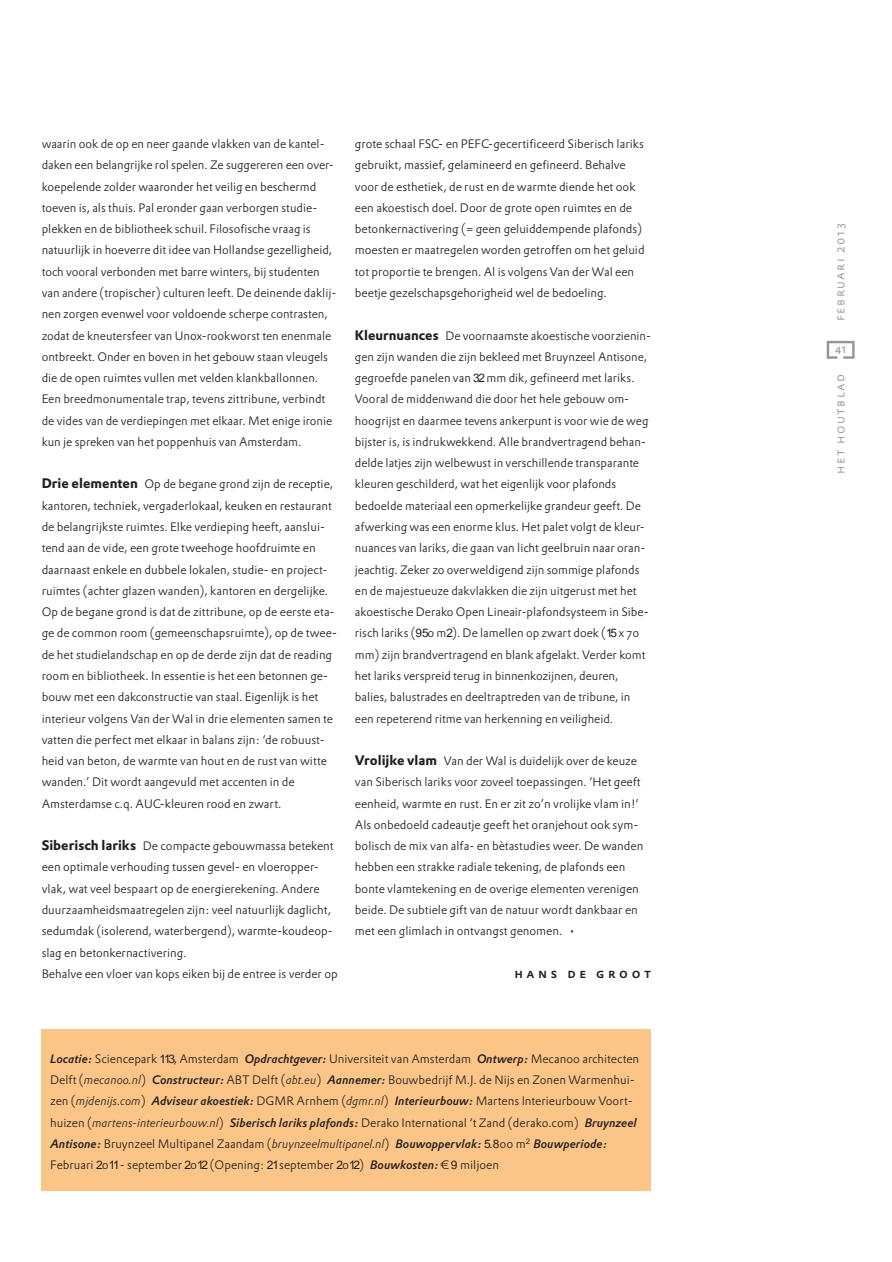
<style>
.page{position:relative;width:892px;height:1262px;background:#fff}
.page>*{position:absolute;margin:0;border:0;box-sizing:border-box;transform-origin:0 0}
.t1{font:500 13.5px "DTL Prokyon TOT Caps";letter-spacing:.27em;color:#231f20}
.t2{font:300 13.05px "DTL Prokyon TOT Caps";letter-spacing:.115em;color:#939598}
.t3{font:300 12px/21.3px "DTL Prokyon TOT";color:#231f20}
.t4{font:12px "DTL Prokyon TOT Caps";color:#939598}
.s1{font-weight:700;font-size:13.5px}
.s2{font-weight:500;font-style:italic}
.s3{font-style:italic}
</style>
<div class="page">
<div style="left:42px;top:1028px;width:609px;height:162px;background:#fcc588"></div>
<svg style="left:826px;top:341px;width:28px;height:17px"></svg>
<p class="t3" style="left:42px;top:133px;width:296px">waarin ook de op en neer gaande vlakken van de kantel&shy;daken een belangrijke rol spelen. Ze suggereren een over&shy;koepelende zolder waaronder het veilig en beschermd toeven is, als thuis. Pal eronder gaan verborgen studie&shy;plekken en de bibliotheek schuil. Filosofische vraag is natuurlijk in hoeverre dit idee van Hollandse gezelligheid, toch vooral verbonden met barre winters, bij studenten van andere (tropischer) culturen leeft. De deinende daklij&shy;nen zorgen evenwel voor voldoende scherpe contrasten, zodat de kneutersfeer van Unox-rookworst ten enenmale ontbreekt. Onder en boven in het gebouw staan vleugels die de open ruimtes vullen met velden klankballonnen.<br>Een breedmonumentale trap, tevens zittribune, verbindt de vides van de verdiepingen met elkaar. Met enige ironie kun je spreken van het poppenhuis van Amsterdam.</p>
<p class="t3" style="left:42px;top:473px;width:297px"><span class="s1">Drie elementen</span> Op de begane grond zijn de receptie, kantoren, techniek, vergaderlokaal, keuken en restaurant de belangrijkste ruimtes. Elke verdieping heeft, aanslui&shy;tend aan de vide, een grote tweehoge hoofdruimte en daarnaast enkele en dubbele lokalen, studie- en project&shy;ruimtes (achter glazen wanden), kantoren en dergelijke.<br>Op de begane grond is dat de zittribune, op de eerste eta&shy;ge de common room (gemeenschapsruimte), op de twee&shy;de het studielandschap en op de derde zijn dat de reading room en bibliotheek. In essentie is het een betonnen ge&shy;bouw met een dakconstructie van staal. Eigenlijk is het interieur volgens Van der Wal in drie elementen samen te vatten die perfect met elkaar in balans zijn: ‘de robuust&shy;heid van beton, de warmte van hout en de rust van witte wanden.’ Dit wordt aangevuld met accenten in de Amsterdamse c.q. AUC-kleuren rood en zwart.</p>
<p class="t3" style="left:42px;top:835px;width:297px"><span class="s1">Siberisch lariks</span> De compacte gebouwmassa betekent een optimale verhouding tussen gevel- en vloeropper&shy;vlak, wat veel bespaart op de energierekening. Andere duurzaamheidsmaatregelen zijn: veel natuurlijk daglicht, sedumdak (isolerend, waterbergend), warmte-koudeop&shy;slag en betonkernactivering.<br>Behalve een vloer van kops eiken bij de entree is verder op</p>
<p class="t3" style="left:355px;top:133px;width:291px">grote schaal FSC- en PEFC-gecertificeerd Siberisch lariks gebruikt, massief, gelamineerd en gefineerd. Behalve voor de esthetiek, de rust en de warmte diende het ook een akoestisch doel. Door de grote open ruimtes en de betonkernactivering (= geen geluiddempende plafonds) moesten er maatregelen worden getroffen om het geluid tot proportie te brengen. Al is volgens Van der Wal een beetje gezelschapsgehorigheid wel de bedoeling.</p>
<p class="t3" style="left:355px;top:324px;width:297px"><span class="s1">Kleurnuances</span> De voornaamste akoestische voorzienin&shy;gen zijn wanden die zijn bekleed met Bruynzeel Antisone, gegroefde panelen van 32 mm dik, gefineerd met lariks.<br>Vooral de middenwand die door het hele gebouw om&shy;hoogrijst en daarmee tevens ankerpunt is voor wie de weg bijster is, is indrukwekkend. Alle brandvertragend behan&shy;delde latjes zijn welbewust in verschillende transparante kleuren geschilderd, wat het eigenlijk voor plafonds bedoelde materiaal een opmerkelijke grandeur geeft. De afwerking was een enorme klus. Het palet volgt de kleur&shy;nuances van lariks, die gaan van licht geelbruin naar oran&shy;jeachtig. Zeker zo overweldigend zijn sommige plafonds en de majestueuze dakvlakken die zijn uitgerust met het akoestische Derako Open Lineair-plafondsysteem in Sibe&shy;risch lariks (950 m2). De lamellen op zwart doek (15 x 70 mm) zijn brandvertragend en blank afgelakt. Verder komt het lariks verspreid terug in binnenkozijnen, deuren, balies, balustrades en deeltraptreden van de tribune, in een repeterend ritme van herkenning en veiligheid.</p>
<p class="t3" style="left:355px;top:750px;width:290px"><span class="s1">Vrolijke vlam</span> Van der Wal is duidelijk over de keuze van Siberisch lariks voor zoveel toepassingen. ‘Het geeft eenheid, warmte en rust. En er zit zo’n vrolijke vlam in!’ Als onbedoeld cadeautje geeft het oranjehout ook sym&shy;bolisch de mix van alfa- en bètastudies weer. De wanden hebben een strakke radiale tekening, de plafonds een bonte vlamtekening en de overige elementen verenigen beide. De subtiele gift van de natuur wordt dankbaar en met een glimlach in ontvangst genomen. •</p>
<p class="t1" style="left:514px;top:964px;width:138px">hans de groot</p>
<p class="t3" style="left:50px;top:1047px;width:590px"><span class="s2">Locatie:</span> Sciencepark 113, Amsterdam <span class="s2">Opdrachtgever:</span> Universiteit van Amsterdam <span class="s2">Ontwerp:</span> Mecanoo architecten Delft (<span class="s3">mecanoo.nl</span>) <span class="s2">Constructeur:</span> ABT Delft (<span class="s3">abt.eu</span>) <span class="s2">Aannemer:</span> Bouwbedrijf M.J. de Nijs en Zonen Warmenhui&shy;zen (<span class="s3">mjdenijs.com</span>) <span class="s2">Adviseur akoestiek:</span> DGMR Arnhem (<span class="s3">dgmr.nl</span>) <span class="s2">Interieurbouw:</span> Martens Interieurbouw Voort&shy;huizen (<span class="s3">martens-interieurbouw.nl</span>) <span class="s2">Siberisch lariks plafonds:</span> Derako International ‘t Zand (derako.com) <span class="s2">Bruynzeel Antisone:</span> Bruynzeel Multipanel Zaandam (<span class="s3">bruynzeelmultipanel.nl</span>) <span class="s2">Bouwoppervlak:</span> 5.800 m <span class="s2">Bouwperiode:<br></span>Februari 2011 - september 2012 (Opening: 21 september 2012) <span class="s2">Bouwkosten:</span> € 9 miljoen</p>
<p class="t2" style="left:831px;top:321px;width:100px;rotate:-90deg">februari 2013</p>
<p class="t4" style="left:834px;top:341px;width:13px">41</p>
<p class="t2" style="left:831px;top:473px;width:102px;rotate:-90deg">het houtblad</p>
</div>
